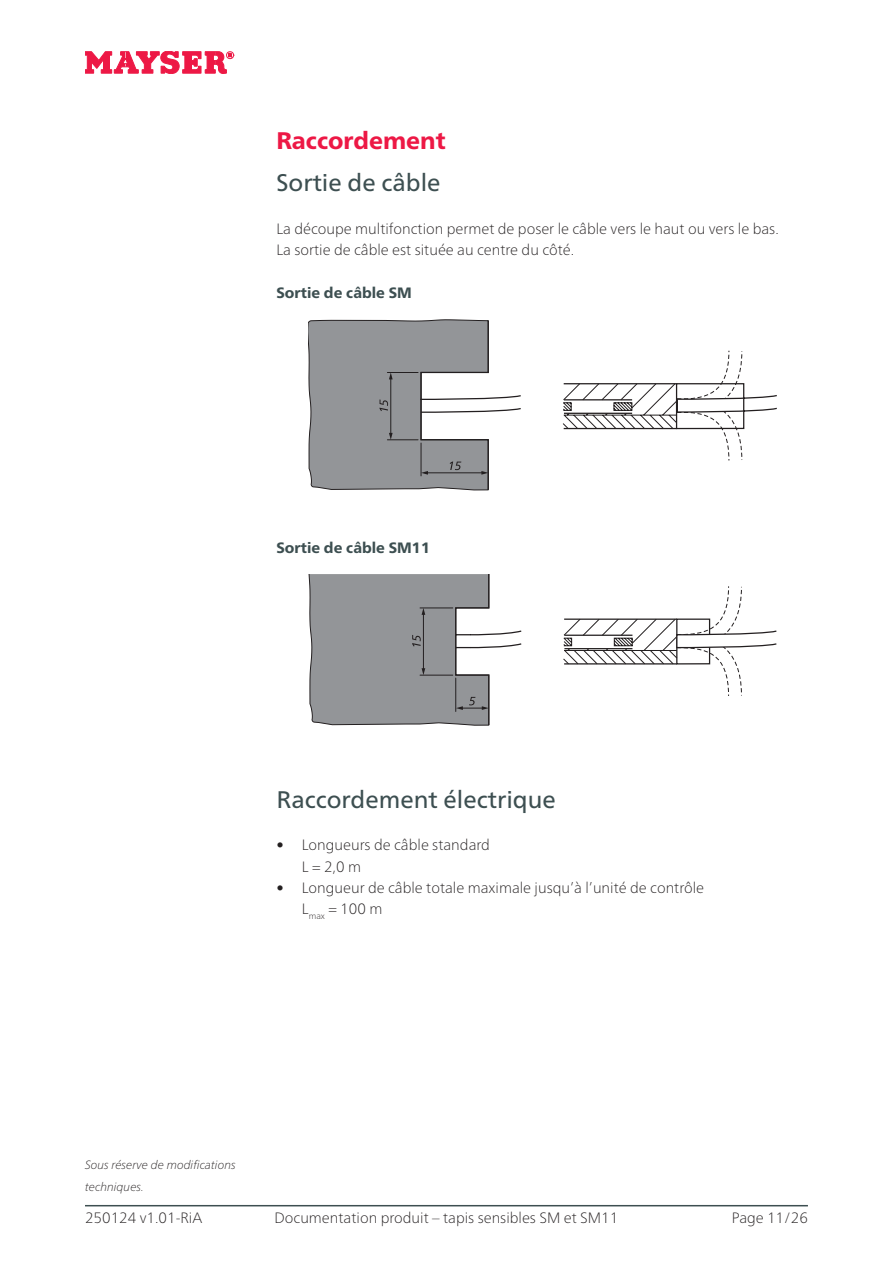
<style>
.page{position:relative;width:893px;height:1263px;background:#fff}
.page>*{position:absolute;margin:0;border:0;box-sizing:border-box;transform-origin:0 0}
.t1{font:24px "Frutiger Neue LTW1 G";color:#3d4f51}
.t2{font:800 24px "Frutiger Neue LTW1 G";color:#ed1845}
.t3{font:100 15px/21.3px "Frutiger Neue LTW1 G";color:#231f20}
.t4{font:800 15px "Frutiger Neue LTW1 G";color:#3d4f51}
.t5{font:italic 100 12px/21.3px "Frutiger Neue LTW1 G";color:#231f20}
.s1{font-weight:400}
</style>
<div class="page">
<hr style="left:85px;top:1205px;width:723px;height:1px;background:#3d4f51">
<svg style="left:85px;top:51px;width:150px;height:23px"></svg>
<svg style="left:308px;top:319px;width:468px;height:171px"></svg>
<svg style="left:308px;top:574px;width:368px;height:91px"></svg>
<hr style="left:564px;top:618px;width:113px;height:2px;background:#231f20">
<hr style="left:564px;top:663px;width:113px;height:1px;background:#231f20">
<svg style="left:676px;top:586px;width:100px;height:110px"></svg>
<svg style="left:309px;top:574px;width:325px;height:151px"></svg>
<h1 class="t2" style="left:276px;top:123px;width:171px">Raccordement</h1>
<h1 class="t1" style="left:276px;top:165px;width:166px">Sortie de câble</h1>
<p class="t3" style="left:276px;top:217px;width:504px">La découpe multifonction permet de poser le câble vers le haut ou vers le bas.</p>
<p class="t3" style="left:276px;top:238px;width:299px">La sortie de câble est située au centre du côté.</p>
<p class="t4" style="left:276px;top:281px;width:137px">Sortie de câble SM</p>
<p class="t4" style="left:276px;top:536px;width:155px">Sortie de câble SM11</p>
<h1 class="t1" style="left:276px;top:782px;width:281px">Raccordement électrique</h1>
<p class="t3" style="left:302px;top:833px;width:190px;text-indent:-26px"><span class="s1">•</span> Longueurs de câble standard<br>L = 2,0 m</p>
<p class="t3" style="left:302px;top:876px;width:404px;text-indent:-26px"><span class="s1">•</span> Longueur de câble totale maximale jusqu’à l’unité de contrôle<br>L<sub>max</sub> = 100 m</p>
<p class="t5" style="left:85px;top:1154px;width:152px">Sous réserve de modifications techniques.</p>
<p class="t3" style="left:85px;top:1206px;width:119px">250124 v1.01-RiA</p>
<p class="t3" style="left:274px;top:1206px;width:345px">Documentation produit – tapis sensibles SM et SM11</p>
<p class="t3" style="left:732px;top:1206px;width:78px">Page 11/26</p>
</div>
